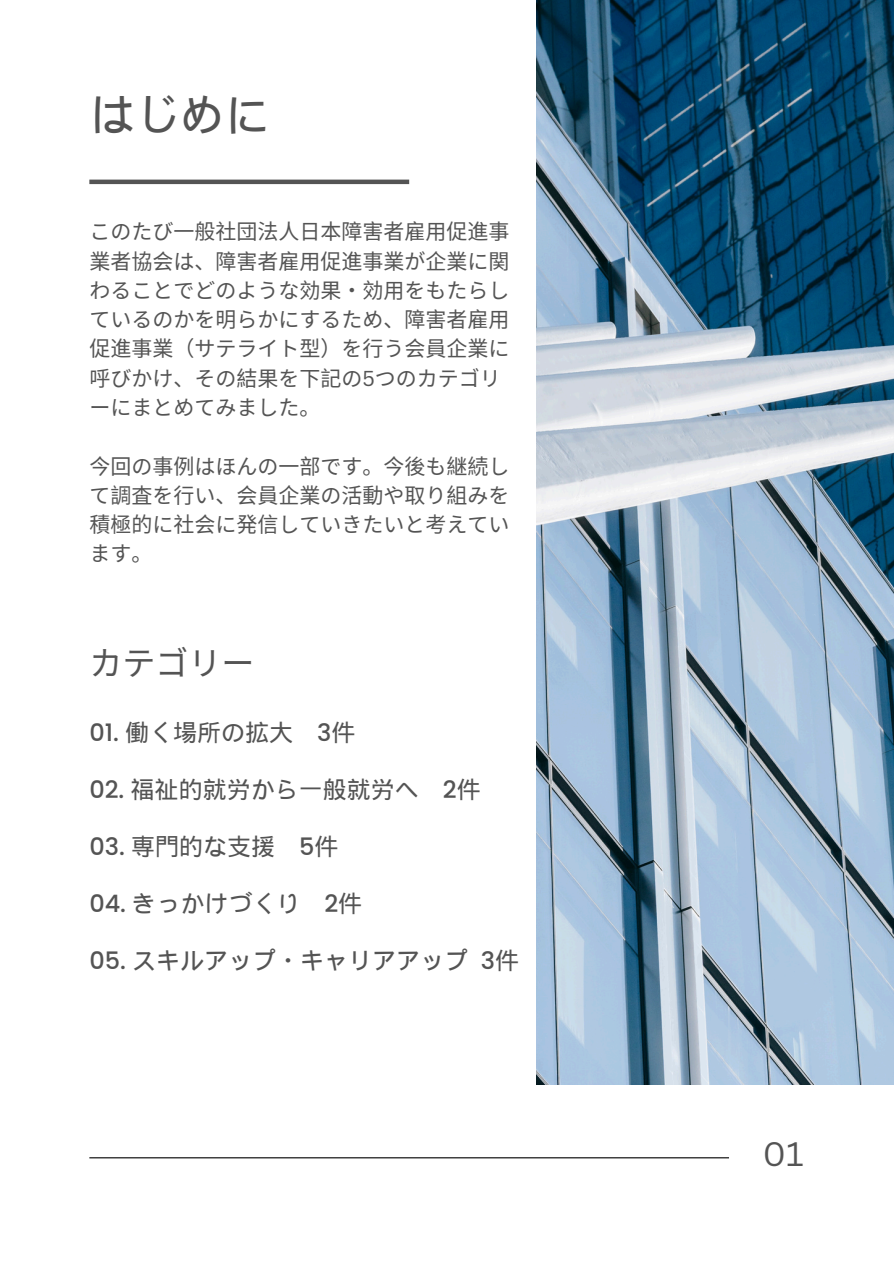
<style>
.page{position:relative;width:894px;height:1264px;background:#fff}
.page>*{position:absolute;margin:0;border:0;box-sizing:border-box;transform-origin:0 0}
.t1{font:45px "Wen Quan Yi Micro Hei";color:#545454}
.t2{font:33px "Noto Sans CJ Ksc";color:#545454}
.t3{font:33px "Canva Sans";color:#545454}
.t4{font:24px "Wen Quan Yi Micro Hei";color:#545454}
.t5{font:21px/29.2px "Noto Sans CJ Ksc";color:#545454}
.s1{font-family:"Canva Sans"}
.s2{font-family:"Poppins";font-weight:500}
</style>
<div class="page">
<hr style="left:89px;top:1157px;width:639px;height:1px;background:#000">
<hr style="left:89px;top:180px;width:320px;height:4px;background:#545454">
<img style="left:536px;top:0;width:357px;height:1084px">
<h1 class="t1" style="left:89px;top:89px;width:181px">はじめに</h1>
<p class="t5" style="left:89px;top:216px;width:421px">このたび一般社団法人日本障害者雇用促進事業者協会は、障害者雇用促進事業が企業に関わることでどのような効果・効用をもたらしているのかを明らかにするため、障害者雇用促進事業（サテライト型）を行う会員企業に呼びかけ、その結果を下記の<span class="s1">5</span>つのカテゴリーにまとめてみました。</p>
<p class="t5" style="left:89px;top:450px;width:421px;text-align:justify">今回の事例はほんの一部です。今後も継続して調査を行い、会員企業の活動や取り組みを積極的に社会に発信していきたいと考えています。</p>
<h2 class="t2" style="left:89px;top:636px;width:166px">カテゴリー</h2>
<h3 class="t4" style="left:89px;top:718px;width:268px"><span class="s2">01.</span> 働く場所の拡大 <span class="s2">3</span>件</h3>
<h3 class="t4" style="left:89px;top:775px;width:393px"><span class="s2">02.</span> 福祉的就労から一般就労へ <span class="s2">2</span>件</h3>
<h3 class="t4" style="left:89px;top:832px;width:250px"><span class="s2">03.</span> 専門的な支援 <span class="s2">5</span>件</h3>
<h3 class="t4" style="left:89px;top:889px;width:274px"><span class="s2">04.</span> きっかけづくり <span class="s2">2</span>件</h3>
<p class="t4" style="left:89px;top:946px;width:431px"><span class="s2">05.</span> スキルアップ・キャリアアップ <span class="s2">3</span>件</p>
<h3 class="t3" style="left:762px;top:1130px;width:42px">01</h3>
</div>
